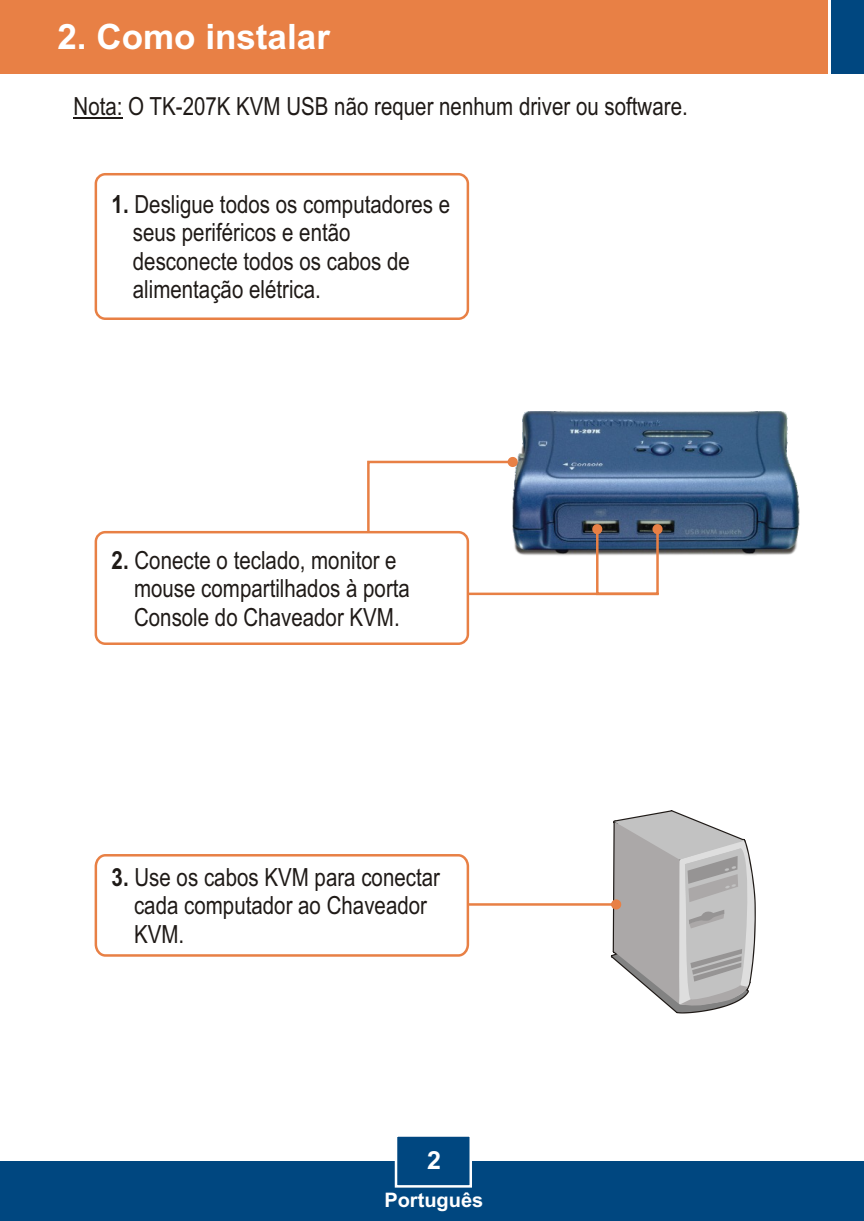
<style>
.page{position:relative;width:864px;height:1221px;background:#fff}
.page>*{position:absolute;margin:0;border:0;box-sizing:border-box;transform-origin:0 0}
.t1{font:700 35px "Arial";color:#fff}
.t2{font:25px/28.2px "Arial Narrow";color:#1f1a17}
.t3{font:700 25px "Arial";color:#fff}
.t4{font:700 20px "Arial";color:#fff}
.s1{font-weight:700}
</style>
<div class="page">
<img style="left:517px;top:411px;width:282px;height:145px">
<div style="left:95px;top:173px;width:374px;height:147px;background:#fff;border:3px solid #e88045;border-radius:9px"></div>
<svg style="left:94px;top:810px;width:661px;height:204px"></svg>
<div style="left:0;top:1161px;width:863px;height:60px;background:#004780"></div>
<div style="left:0;top:0;width:828px;height:74px;background:#e88045"></div>
<div style="left:830px;top:0;width:33px;height:74px;background:#004780"></div>
<svg style="left:394px;top:1136px;width:78px;height:52px"></svg>
<svg style="left:367px;top:457px;width:295px;height:144px"></svg>
<div style="left:95px;top:531px;width:374px;height:114px;background:#fff;border:3px solid #e88045;border-radius:9px"></div>
<hr style="left:74px;top:118px;width:49px;height:1px;background:#1f1a17">
<h1 class="t1" style="left:57px;top:24px;width:274px">2. Como instalar</h1>
<p class="t2" style="left:74px;top:95px;width:615px">Nota: O TK-207K KVM USB não requer nenhum driver ou software.</p>
<p class="t2" style="left:133px;top:192px;width:319px;text-indent:-21px"><span class="s1">1.</span> Desligue todos os computadores e seus periféricos e então desconecte todos os cabos de alimentação elétrica.</p>
<p class="t2" style="left:134px;top:548px;width:277px;text-indent:-22px"><span class="s1">2.</span> Conecte o teclado, monitor e mouse compartilhados à porta<br>Console do Chaveador KVM.</p>
<p class="t2" style="left:134px;top:865px;width:307px;text-indent:-22px"><span class="s1">3.</span> Use os cabos KVM para conectar cada computador ao Chaveador<br>KVM.</p>
<p class="t3" style="left:427px;top:1151px;width:15px">2</p>
<p class="t4" style="left:384px;top:1192px;width:100px">Português</p>
</div>
